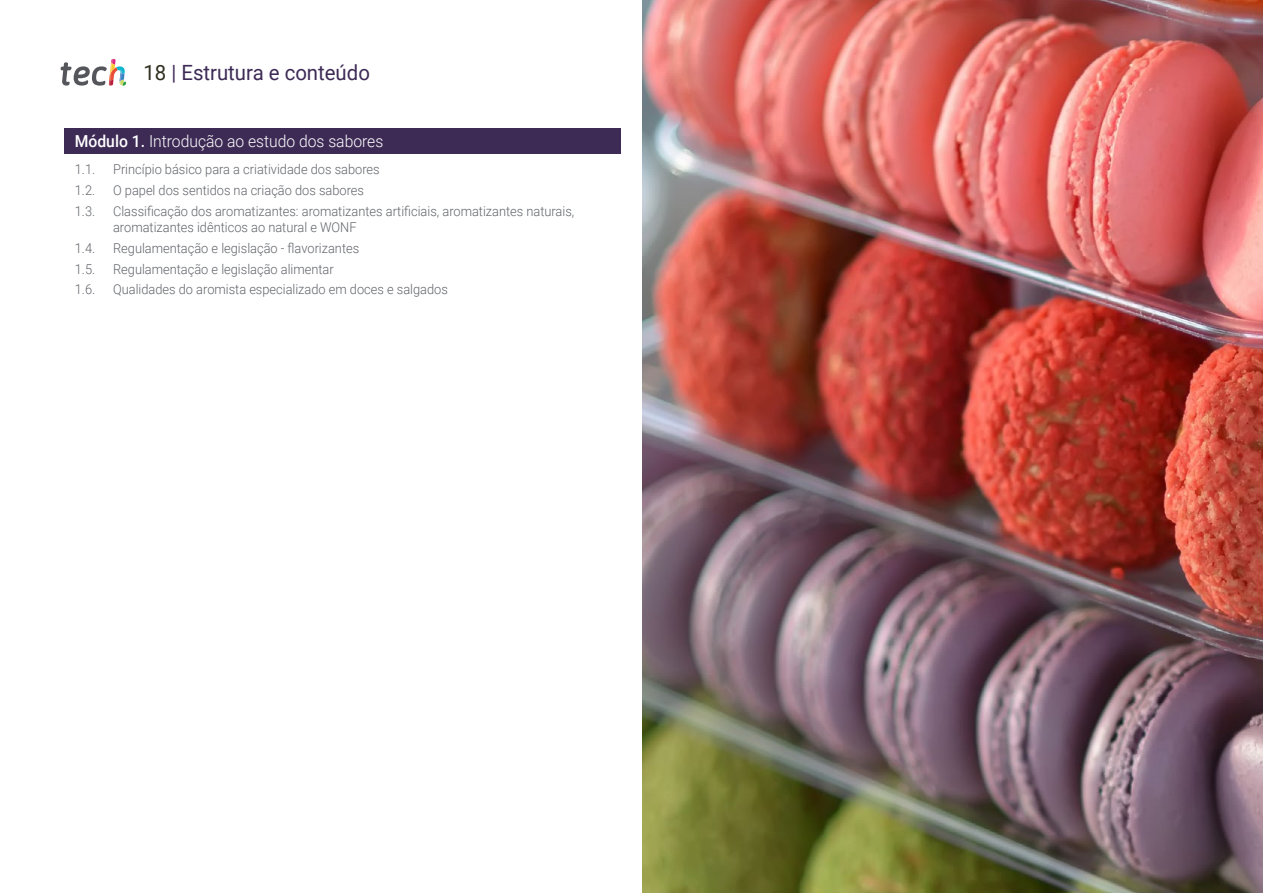
<style>
.page{position:relative;width:1263px;height:893px;background:#fff}
.page>*{position:absolute;margin:0;border:0;box-sizing:border-box;transform-origin:0 0}
.t1{font:21px "Roboto";color:#3d2b56}
.t2{font:300 16.5px "Roboto";color:#fff;scale:.95 1}
.t3{font:300 13.5px/16.5px "Roboto";color:#61646a;scale:.95 1}
.s1{color:#312e20}
.s2{font-weight:500}
</style>
<div class="page">
<div style="left:64px;top:128px;width:557px;height:25px;background:#3d2b56"></div>
<img style="left:642px;top:0;width:621px;height:893px">
<svg style="left:61px;top:59px;width:65px;height:27px"></svg>
<h1 class="t1" style="left:144px;top:57px;width:228px"><span class="s1">18</span> | Estrutura e conteúdo</h1>
<p class="t2" style="left:75px;top:130px;width:326px"><span class="s2">Módulo 1.</span> Introdução ao estudo dos sabores</p>
<p class="t3" style="left:75px;top:161px;width:23px">1.1.</p>
<p class="t3" style="left:113px;top:161px;width:282px">Princípio básico para a criatividade dos sabores</p>
<p class="t3" style="left:75px;top:181px;width:23px">1.2.</p>
<p class="t3" style="left:113px;top:181px;width:266px">O papel dos sentidos na criação dos sabores</p>
<p class="t3" style="left:75px;top:202px;width:23px">1.3.</p>
<p class="t3" style="left:113px;top:202px;width:487px">Classificação dos aromatizantes: aromatizantes artificiais, aromatizantes naturais, aromatizantes idênticos ao natural e WONF</p>
<p class="t3" style="left:75px;top:239px;width:23px">1.4.</p>
<p class="t3" style="left:113px;top:239px;width:261px">Regulamentação e legislação - flavorizantes</p>
<p class="t3" style="left:75px;top:260px;width:23px">1.5.</p>
<p class="t3" style="left:113px;top:260px;width:234px">Regulamentação e legislação alimentar</p>
<p class="t3" style="left:75px;top:281px;width:23px">1.6.</p>
<p class="t3" style="left:113px;top:281px;width:354px">Qualidades do aromista especializado em doces e salgados</p>
</div>
